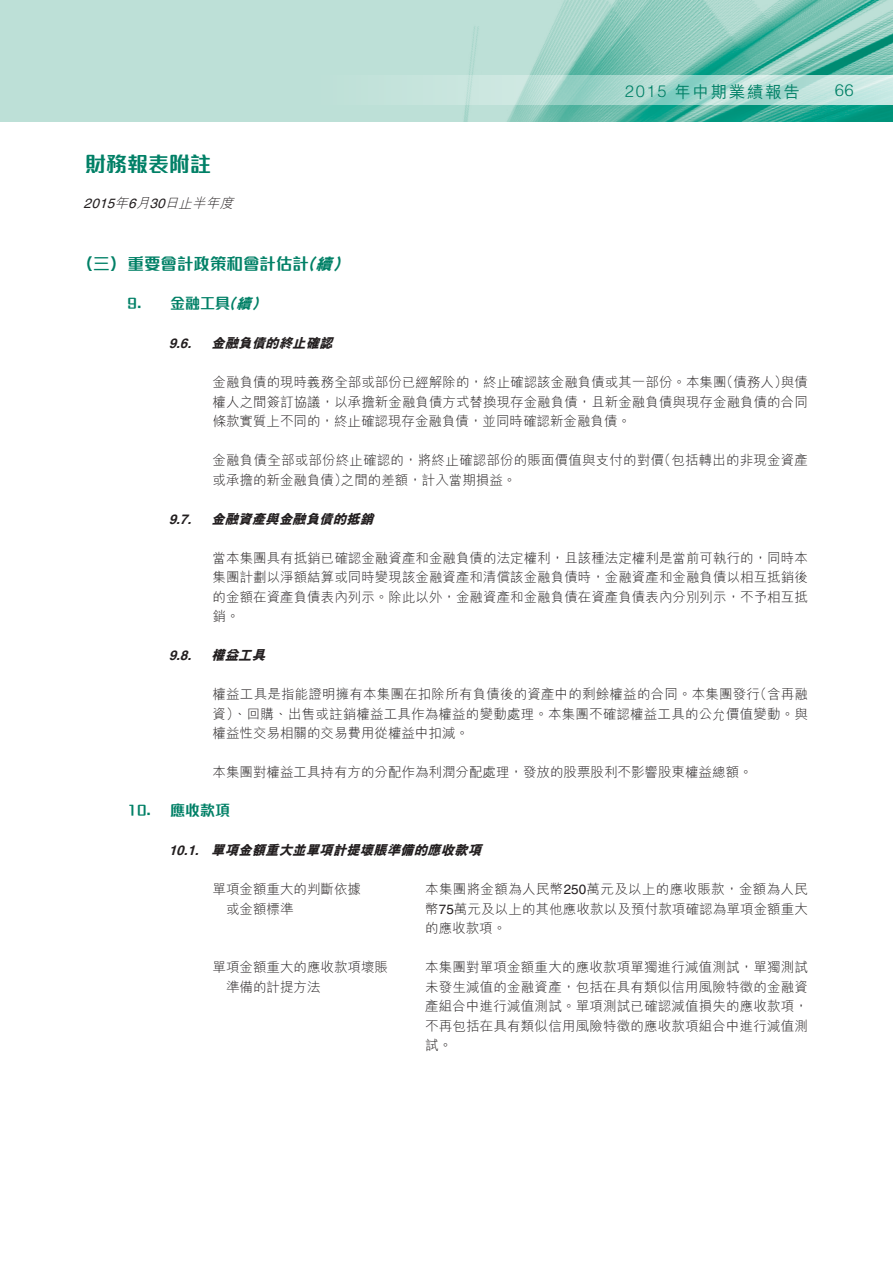
<style>
.page{position:relative;width:893px;height:1263px;background:#fff}
.page>*{position:absolute;margin:0;border:0;box-sizing:border-box;transform-origin:0 0}
.t1{font:700 21px "M Finance HK";color:#008066}
.t2{font:300 16.65px "Helvetica LT Std";color:#008066}
.t3{font:700 16.5px "M Finance HK";color:#008066}
.t4{font:500 16.5px "M Hei HK";letter-spacing:.1em;color:#008066}
.t5{font:300 16.5px "Helvetica LT Std";color:#008066}
.t6{font:italic 800 16.5px "M Hei HK";color:#008066}
.t7{font:700 15px "M Finance HK";color:#008066}
.t8{font:italic 800 15px "M Hei HK";color:#008066}
.t9{font:300 13.5px/19.5px "M Hei HK";color:#231f20}
.t10{font:italic 800 13.5px "M Hei HK";color:#231f20}
.t11{font:italic 700 13.5px "Helvetica LT Std";color:#231f20}
.t12{font:italic 300 13.5px "M Hei HK";color:#231f20}
.t13{font:italic 13.5px "Helvetica LT Std";color:#231f20}
.s1{font-family:"Helvetica LT Std";font-weight:400}
.s2{font-family:"M Hei HK";font-weight:800;font-style:italic}
</style>
<div class="page">
<img style="left:0;top:0;width:893px;height:121px">
<svg style="left:314px;top:75px;width:579px;height:30px;background:#b7dfd6"></svg>
<h1 class="t1" style="left:85px;top:153px;width:127px">財務報表附註</h1>
<p class="t12" style="left:165px;top:196px;width:73px">日止半年度</p>
<p class="t12" style="left:114px;top:196px;width:19px">年</p>
<p class="t12" style="left:128px;top:196px;width:26px">月<span class="s1">6</span></p>
<p class="t13" style="left:84px;top:195px;width:36px">2015</p>
<p class="t13" style="left:150px;top:195px;width:21px">30</p>
<p class="t6" style="left:299px;top:255px;width:22px">（</p>
<p class="t6" style="left:332px;top:255px;width:22px">(</p>
<p class="t3" style="left:77px;top:255px;width:261px">（三）重要會計政策和會計估計<span class="s2">續</span></p>
<p class="t7" style="left:128px;top:296px;width:15px">9.</p>
<p class="t8" style="left:221px;top:296px;width:20px">（</p>
<p class="t8" style="left:251px;top:296px;width:20px">(</p>
<p class="t7" style="left:170px;top:296px;width:86px">金融工具<span class="s2">續</span></p>
<p class="t11" style="left:169px;top:335px;width:28px">9.6.</p>
<p class="t10" style="left:211px;top:336px;width:127px">金融負債的終止確認</p>
<p class="t5" style="left:625px;top:81px;width:43px">2015</p>
<p class="t4" style="left:674px;top:80px;width:127px">年中期業績報告</p>
<p class="t7" style="left:128px;top:803px;width:25px">10.</p>
<p class="t11" style="left:169px;top:511px;width:28px">9.7.</p>
<p class="t11" style="left:169px;top:647px;width:28px">9.8.</p>
<p class="t9" style="left:720px;top:372px;width:69px">（債務人）</p>
<p class="t9" style="left:213px;top:372px;width:597px">金融負債的現時義務全部或部份已經解除的，終止確認該金融負債或其一部份。本集團<br>權人之間簽訂協議，以承擔新金融負債方式替換現存金融負債，且新金融負債與現存金融負債的合同條款實質上不同的，終止確認現存金融負債，並同時確認新金融負債。</p>
<p class="t9" style="left:658px;top:450px;width:152px">（包括轉出的非現金資產</p>
<p class="t9" style="left:781px;top:372px;width:29px">與債</p>
<p class="t9" style="left:341px;top:450px;width:325px;text-indent:-128px">金融負債全部或部份終止確認的，將終止確認部份的賬面價值與支付的對價之間的差額，計入當期損益。</p>
<p class="t9" style="left:213px;top:470px;width:136px">或承擔的新金融負債）</p>
<p class="t10" style="left:211px;top:512px;width:167px">金融資產與金融負債的抵銷</p>
<p class="t9" style="left:213px;top:548px;width:597px;text-align:justify">當本集團具有抵銷已確認金融資產和金融負債的法定權利，且該種法定權利是當前可執行的，同時本集團計劃以淨額結算或同時變現該金融資產和清償該金融負債時，金融資產和金融負債以相互抵銷後的金額在資產負債表內列示。除此以外，金融資產和金融負債在資產負債表內分別列示，不予相互抵銷。</p>
<p class="t10" style="left:211px;top:648px;width:59px">權益工具</p>
<p class="t9" style="left:213px;top:684px;width:597px">權益工具是指能證明擁有本集團在扣除所有負債後的資產中的剩餘權益的合同。本集團發行<br>資）、回購、出售或註銷權益工具作為權益的變動處理。本集團不確認權益工具的公允價值變動。與權益性交易相關的交易費用從權益中扣減。</p>
<p class="t9" style="left:213px;top:762px;width:541px">本集團對權益工具持有方的分配作為利潤分配處理，發放的股票股利不影響股東權益總額。</p>
<p class="t7" style="left:170px;top:803px;width:61px">應收款項</p>
<p class="t9" style="left:753px;top:684px;width:56px">（含再融</p>
<p class="t11" style="left:169px;top:842px;width:36px">10.1.</p>
<p class="t10" style="left:211px;top:843px;width:275px">單項金額重大並單項計提壞賬準備的應收款項</p>
<p class="t9" style="left:226px;top:879px;width:136px;text-indent:-14px">單項金額重大的判斷依據或金額標準</p>
<p class="t9" style="left:425px;top:879px;width:384px;text-align:justify">本集團將金額為人民幣<span class="s1">250</span>萬元及以上的應收賬款，金額為人民幣<span class="s1">75</span>萬元及以上的其他應收款以及預付款項確認為單項金額重大的應收款項。</p>
<p class="t9" style="left:226px;top:957px;width:163px;text-indent:-14px">單項金額重大的應收款項壞賬準備的計提方法</p>
<p class="t9" style="left:425px;top:957px;width:384px;text-align:justify">本集團對單項金額重大的應收款項單獨進行減值測試，單獨測試未發生減值的金融資產，包括在具有類似信用風險特徵的金融資產組合中進行減值測試。單項測試已確認減值損失的應收款項，不再包括在具有類似信用風險特徵的應收款項組合中進行減值測試。</p>
<p class="t2" style="left:835px;top:79px;width:20px">66</p>
</div>
